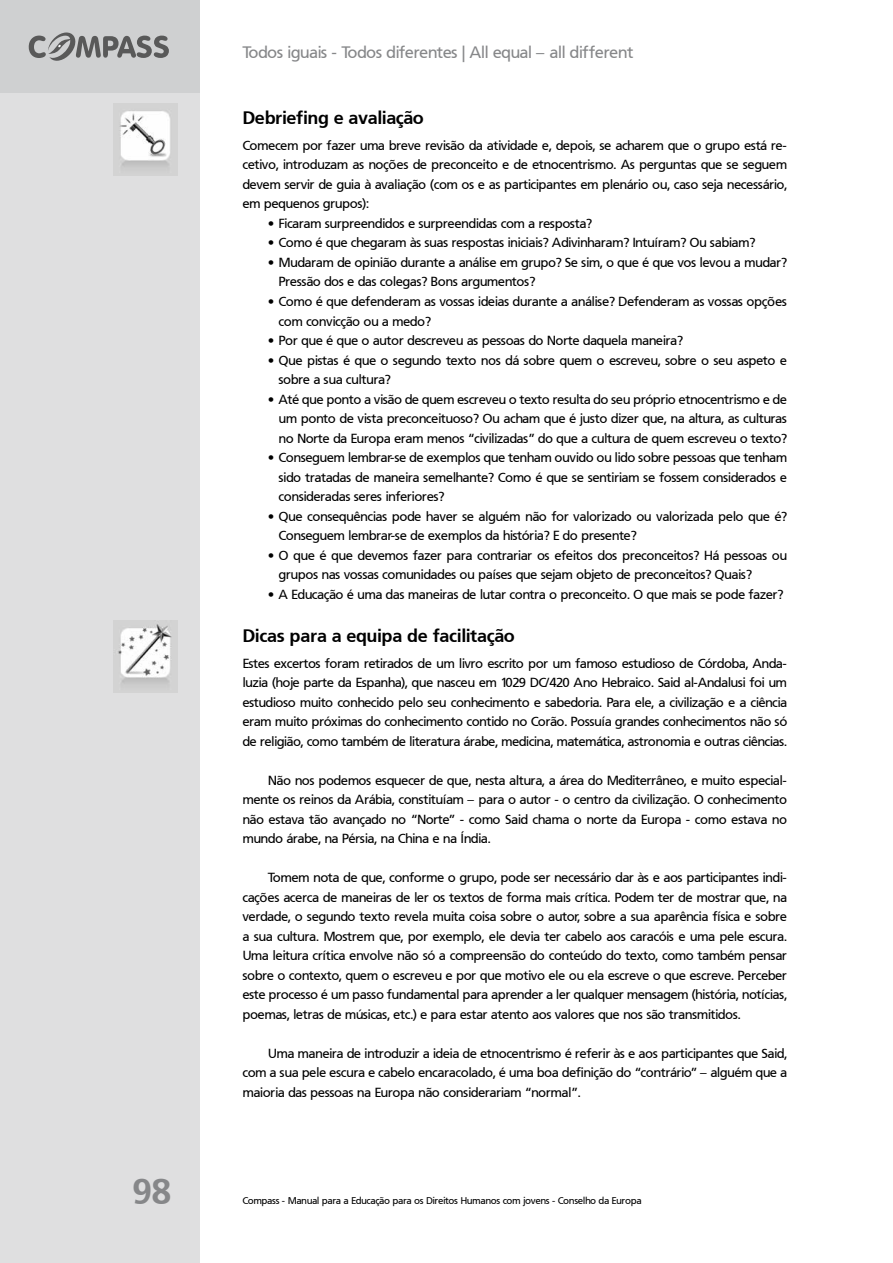
<style>
.page{position:relative;width:893px;height:1263px;background:#fff}
.page>*{position:absolute;margin:0;border:0;box-sizing:border-box;transform-origin:0 0}
.t1{font:700 36px "Frutiger PFL";color:#868789}
.t2{font:700 18px "Frutiger PFL";color:#000}
.t3{font:16.5px "Frutiger PFL";color:#868789}
.t4{font:13.2px/19.5px "Frutiger PFL";color:#000;text-align:justify}
.t5{font:9.75px "Frutiger PFL";color:#000}
.s1{font-family:"Frutiger LT Std"}
</style>
<div class="page">
<div style="left:0;top:0;width:200px;height:1263px;background:#dfdfe0"></div>
<div style="left:0;top:0;width:200px;height:93px;background:#cfd0d1"></div>
<svg style="left:29px;top:32px;width:140px;height:29px"></svg>
<img style="left:114px;top:103px;width:64px;height:72px">
<img style="left:114px;top:621px;width:63px;height:72px">
<h1 class="t1" style="left:132px;top:1168px;width:41px">98</h1>
<p class="t3" style="left:242px;top:42px;width:392px">Todos iguais - Todos diferentes | All equal – all different</p>
<h2 class="t2" style="left:242px;top:106px;width:183px">Debriefing e avaliação</h2>
<p class="t4" style="left:242px;top:136px;width:546px">Comecem por fazer uma breve revisão da atividade e, depois, se acharem que o grupo está re&shy;cetivo, introduzam as noç<span class="s1">õ</span>es de preconceito e de etnocentrismo. As perguntas que se seguem devem servir de guia à avaliação (com os e as participantes em plenário ou, caso seja necessário, em pequenos grupos):</p>
<p class="t4" style="left:268px;top:214px;width:325px">• Ficaram surpreendidos e surpreendidas com a resposta?</p>
<p class="t4" style="left:268px;top:233px;width:488px">• Como é que chegaram às suas respostas iniciais? Adivinharam? Intuíram? Ou sabiam?</p>
<p class="t4" style="left:279px;top:253px;width:510px;text-indent:-11px">• Mudaram de opinião durante a análise em grupo? Se sim, o que é que vos levou a mudar?<br>Pressão dos e das colegas? Bons argumentos?</p>
<p class="t4" style="left:279px;top:292px;width:510px;text-indent:-11px">• Como é que defenderam as vossas ideias durante a análise? Defenderam as vossas opç<span class="s1">õ</span>es com convicção ou a medo?</p>
<p class="t4" style="left:268px;top:331px;width:416px">• Por que é que o autor descreveu as pessoas do Norte daquela maneira?</p>
<p class="t4" style="left:279px;top:350px;width:510px;text-indent:-11px">• Que pistas é que o segundo texto nos dá sobre quem o escreveu, sobre o seu aspeto e sobre a sua cultura?</p>
<p class="t4" style="left:279px;top:389px;width:510px;text-indent:-11px">• Até que ponto a visão de quem escreveu o texto resulta do seu próprio etnocentrismo e de um ponto de vista preconceituoso? Ou acham que é justo dizer que, na altura, as culturas no Norte da Europa eram menos “civilizadas” do que a cultura de quem escreveu o texto?</p>
<p class="t4" style="left:279px;top:448px;width:510px;text-indent:-11px">• Conseguem lembrar-se de exemplos que tenham ouvido ou lido sobre pessoas que tenham sido tratadas de maneira semelhante? Como é que se sentiriam se fossem considerados e consideradas seres inferiores?</p>
<p class="t4" style="left:279px;top:506px;width:510px;text-indent:-11px">• Que consequências pode haver se alguém não for valorizado ou valorizada pelo que é?<br>Conseguem lembrar-se de exemplos da história? E do presente?</p>
<p class="t4" style="left:279px;top:545px;width:510px;text-indent:-11px">• O que é que devemos fazer para contrariar os efeitos dos preconceitos? Há pessoas ou grupos nas vossas comunidades ou países que sejam objeto de preconceitos? Quais?</p>
<p class="t4" style="left:268px;top:584px;width:517px">• A Educação é uma das maneiras de lutar contra o preconceito. O que mais se pode fazer?</p>
<h2 class="t2" style="left:242px;top:624px;width:274px">Dicas para a equipa de facilitação</h2>
<p class="t4" style="left:242px;top:654px;width:546px">Estes excertos foram retirados de um livro escrito por um famoso estudioso de Córdoba, Anda&shy;luzia (hoje parte da Espanha), que nasceu em 1029 DC/420 Ano Hebraico. Said al-Andalusi foi um estudioso muito conhecido pelo seu conhecimento e sabedoria. Para ele, a civilização e a ciência eram muito próximas do conhecimento contido no Corão. Possuía grandes conhecimentos não só de religião, como também de literatura árabe, medicina, matemática, astronomia e outras ciências.</p>
<p class="t4" style="left:242px;top:771px;width:546px;text-indent:26px">Não nos podemos esquecer de que, nesta altura, a área do Mediterrâneo, e muito especial&shy;mente os reinos da Arábia, constituíam – para o autor - o centro da civilização. O conhecimento não estava tão avançado no “Norte” - como Said chama o norte da Europa - como estava no mundo árabe, na Pérsia, na China e na Índia.</p>
<p class="t4" style="left:242px;top:868px;width:546px;text-indent:26px">Tomem nota de que, conforme o grupo, pode ser necessário dar às e aos participantes indi&shy;caç<span class="s1">õ</span>es acerca de maneiras de ler os textos de forma mais crítica. Podem ter de mostrar que, na verdade, o segundo texto revela muita coisa sobre o autor, sobre a sua aparência física e sobre a sua cultura. Mostrem que, por exemplo, ele devia ter cabelo aos caracóis e uma pele escura.<br>Uma leitura crítica envolve não só a compreensão do conteúdo do texto, como também pensar sobre o contexto, quem o escreveu e por que motivo ele ou ela escreve o que escreve. Perceber este processo é um passo fundamental para aprender a ler qualquer mensagem (história, notícias, poemas, letras de músicas, etc.) e para estar atento aos valores que nos são transmitidos.</p>
<p class="t4" style="left:242px;top:1044px;width:546px;text-indent:26px">Uma maneira de introduzir a ideia de etnocentrismo é referir às e aos participantes que Said, com a sua pele escura e cabelo encaracolado, é uma boa definição do “contrário” – alguém que a maioria das pessoas na Europa não considerariam “normal”.</p>
<p class="t5" style="left:242px;top:1194px;width:400px">Compass - Manual para a Educação para os Direitos Humanos com jovens - Conselho da Europa</p>
</div>
